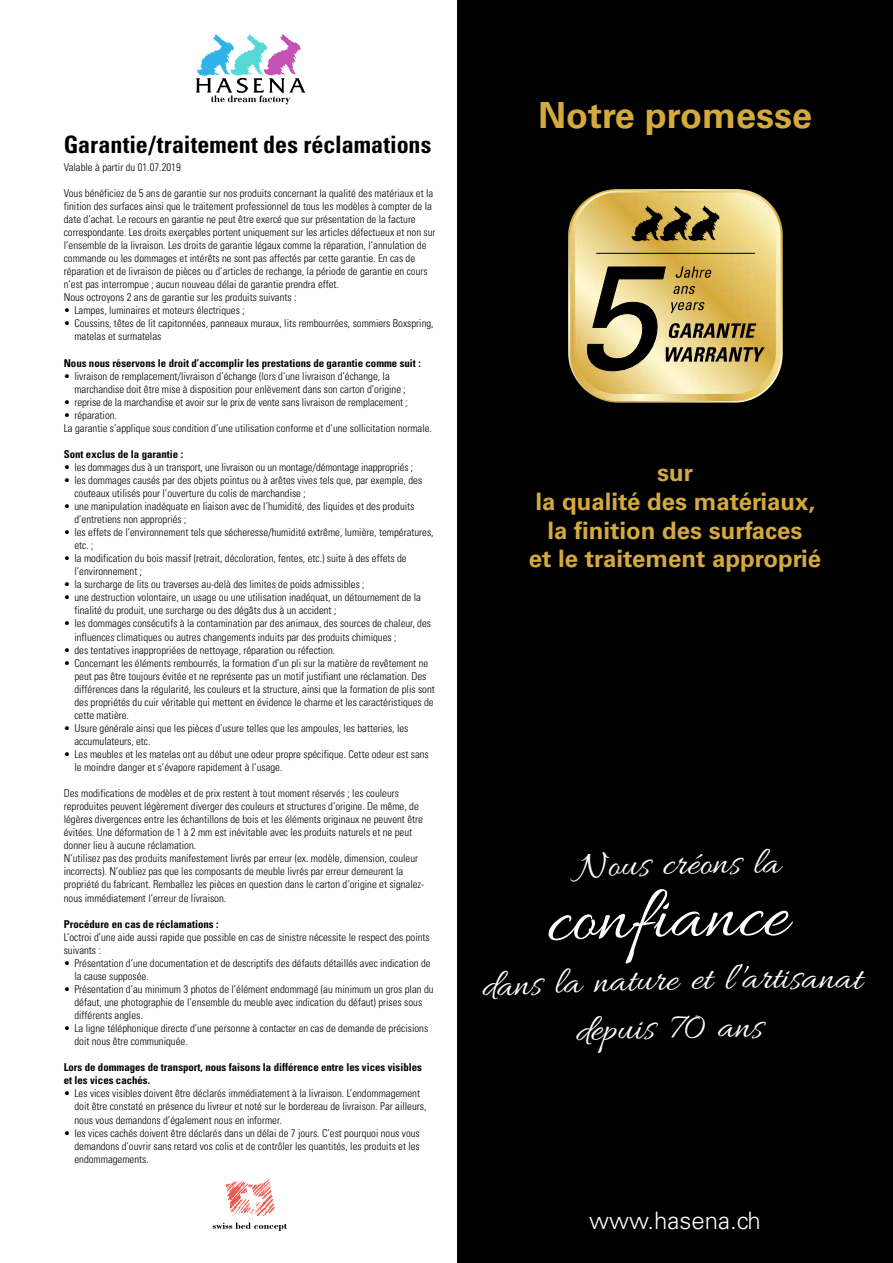
<style>
.page{position:relative;width:893px;height:1263px;background:#fff}
.page>*{position:absolute;margin:0;border:0;box-sizing:border-box;transform-origin:0 0}
.t1{font:78px "Allura";color:#fff}
.t2{font:39px "Allura";color:#fff}
.t3{font:700 36px "Univers LT Std";color:#d4aa3f}
.t4{font:700 24px/28.8px "Univers LT Std";color:#d4aa3f;text-align:center}
.t5{font:700 condensed 24px "Univers LT Std";color:#000}
.t6{font:300 24px "Univers LT Std";color:#fff}
.t7{font:300 condensed 10.8px/13px "Univers LT Std";color:#000}
.t8{font:700 condensed 10.8px/13.2px "Univers LT Std";color:#000}
</style>
<div class="page">
<div style="left:457px;top:0;width:436px;height:1263px;background:#000"></div>
<svg style="left:744px;top:966px;width:5px;height:7px"></svg>
<img style="left:568px;top:189px;width:215px;height:214px">
<img style="left:570px;top:191px;width:211px;height:210px">
<img style="left:575px;top:193px;width:201px;height:201px">
<svg style="left:585px;top:266px;width:180px;height:105px"></svg>
<hr style="left:596px;top:253px;width:159px;height:1px;background:#010202">
<svg style="left:631px;top:206px;width:89px;height:36px"></svg>
<svg style="left:196px;top:34px;width:110px;height:70px"></svg>
<svg style="left:213px;top:1179px;width:74px;height:52px"></svg>
<h3 class="t5" style="left:64px;top:130px;width:369px">Garantie/traitement des réclamations</h3>
<p class="t7" style="left:64px;top:160px;width:119px">Valable à partir du 01.07.2019</p>
<p class="t7" style="left:64px;top:187px;width:373px">Vous bénéficiez de 5 ans de garantie sur nos produits concernant la qualité des matériaux et la finition des surfaces ainsi que le traitement professionnel de tous les modèles à compter de la date d’achat. Le recours en garantie ne peut être exercé que sur présentation de la facture correspondante. Les droits exerçables portent uniquement sur les articles défectueux et non sur l’ensemble de la livraison. Les droits de garantie légaux comme la réparation, l’annulation de commande ou les dommages et intérêts ne sont pas affectés par cette garantie. En cas de réparation et de livraison de pièces ou d’articles de rechange, la période de garantie en cours n’est pas interrompue ; aucun nouveau délai de garantie prendra effet.<br>Nous octroyons 2 ans de garantie sur les produits suivants :</p>
<p class="t7" style="left:64px;top:304px;width:182px">• Lampes, luminaires et moteurs électriques ;</p>
<p class="t7" style="left:74px;top:317px;width:361px;text-indent:-11px">• Coussins, têtes de lit capitonnées, panneaux muraux, lits rembourrées, sommiers Boxspring, matelas et surmatelas</p>
<p class="t8" style="left:64px;top:356px;width:358px">Nous nous réservons le droit d’accomplir les prestations de garantie comme suit :</p>
<p class="t7" style="left:74px;top:369px;width:333px;text-indent:-11px">• livraison de remplacement/livraison d’échange (lors d’une livraison d’échange, la marchandise doit être mise à disposition pour enlèvement dans son carton d’origine ;</p>
<p class="t7" style="left:64px;top:395px;width:346px">• reprise de la marchandise et avoir sur le prix de vente sans livraison de remplacement ;</p>
<p class="t7" style="left:64px;top:408px;width:370px">• réparation.<br>La garantie s’applique sous condition d’une utilisation conforme et d’une sollicitation normale.</p>
<p class="t8" style="left:64px;top:447px;width:121px">Sont exclus de la garantie :</p>
<p class="t7" style="left:64px;top:461px;width:351px">• les dommages dus à un transport, une livraison ou un montage/démontage inappropriés ;</p>
<p class="t7" style="left:74px;top:474px;width:349px;text-indent:-11px">• les dommages causés par des objets pointus ou à arêtes vives tels que, par exemple, des couteaux utilisés pour l’ouverture du colis de marchandise ;</p>
<p class="t7" style="left:74px;top:500px;width:341px;text-indent:-11px">• une manipulation inadéquate en liaison avec de l’humidité, des liquides et des produits d’entretiens non appropriés ;</p>
<p class="t7" style="left:74px;top:526px;width:361px;text-indent:-11px">• les effets de l’environnement tels que sécheresse/humidité extrême, lumière, températures, etc. ;</p>
<p class="t7" style="left:74px;top:552px;width:334px;text-indent:-11px">• la modification du bois massif (retrait, décoloration, fentes, etc.) suite à des effets de l’environnement ;</p>
<p class="t7" style="left:64px;top:578px;width:302px">• la surcharge de lits ou traverses au-delà des limites de poids admissibles ;</p>
<p class="t7" style="left:74px;top:591px;width:348px;text-indent:-11px">• une destruction volontaire, un usage ou une utilisation inadéquat, un détournement de la finalité du produit, une surcharge ou des dégâts dus à un accident ;</p>
<p class="t7" style="left:74px;top:617px;width:358px;text-indent:-11px">• les dommages consécutifs à la contamination par des animaux, des sources de chaleur, des influences climatiques ou autres changements induits par des produits chimiques ;</p>
<p class="t7" style="left:64px;top:643px;width:273px">• des tentatives inappropriées de nettoyage, réparation ou réfection.</p>
<p class="t7" style="left:74px;top:656px;width:362px;text-indent:-11px">• Concernant les éléments rembourrés, la formation d’un pli sur la matière de revêtement ne peut pas être toujours évitée et ne représente pas un motif justifiant une réclamation. Des différences dans la régularité, les couleurs et la structure, ainsi que la formation de plis sont des propriétés du cuir véritable qui mettent en évidence le charme et les caractéristiques de cette matière.</p>
<p class="t7" style="left:74px;top:721px;width:335px;text-indent:-11px">• Usure générale ainsi que les pièces d’usure telles que les ampoules, les batteries, les accumulateurs, etc.</p>
<p class="t7" style="left:74px;top:748px;width:356px;text-indent:-11px">• Les meubles et les matelas ont au début une odeur propre spécifique. Cette odeur est sans le moindre danger et s’évapore rapidement à l’usage.</p>
<p class="t7" style="left:64px;top:787px;width:362px">Des modifications de modèles et de prix restent à tout moment réservés ; les couleurs reproduites peuvent légèrement diverger des couleurs et structures d’origine. De même, de légères divergences entre les échantillons de bois et les éléments originaux ne peuvent être évitées. Une déformation de 1 à 2 mm est inévitable avec les produits naturels et ne peut donner lieu à aucune réclamation.<br>N’utilisez pas des produits manifestement livrés par erreur (ex. modèle, dimension, couleur incorrects). N’oubliez pas que les composants de meuble livrés par erreur demeurent la propriété du fabricant. Remballez les pièces en question dans le carton d’origine et signalez&shy;nous immédiatement l’erreur de livraison.</p>
<p class="t8" style="left:64px;top:917px;width:156px">Procédure en cas de réclamations :</p>
<p class="t7" style="left:64px;top:930px;width:368px">L’octroi d’une aide aussi rapide que possible en cas de sinistre nécessite le respect des points suivants :</p>
<p class="t7" style="left:74px;top:956px;width:358px;text-indent:-11px">• Présentation d’une documentation et de descriptifs des défauts détaillés avec indication de la cause supposée.</p>
<p class="t7" style="left:74px;top:982px;width:361px;text-indent:-11px">• Présentation d’au minimum 3 photos de l’élément endommagé (au minimum un gros plan du défaut, une photographie de l’ensemble du meuble avec indication du défaut) prises sous différents angles.</p>
<p class="t7" style="left:74px;top:1022px;width:355px;text-indent:-11px">• La ligne téléphonique directe d’une personne à contacter en cas de demande de précisions doit nous être communiquée.</p>
<p class="t8" style="left:64px;top:1061px;width:360px">Lors de dommages de transport, nous faisons la différence entre les vices visibles et les vices cachés.</p>
<p class="t7" style="left:74px;top:1087px;width:353px;text-indent:-11px">• Les vices visibles doivent être déclarés immédiatement à la livraison. L’endommagement doit être constaté en présence du livreur et noté sur le bordereau de livraison. Par ailleurs, nous vous demandons d’également nous en informer.</p>
<p class="t7" style="left:74px;top:1126px;width:347px;text-align:justify;text-indent:-11px">• les vices cachés doivent être déclarés dans un délai de 7 jours. C’est pourquoi nous vous demandons d’ouvrir sans retard vos colis et de contrôler les quantités, les produits et les endommagements.</p>
<h3 class="t3" style="left:538px;top:94px;width:276px">Notre promesse</h3>
<h3 class="t4" style="left:529px;top:458px;width:294px">sur<br>la qualité des matériaux, la finition des surfaces<br>et le traitement approprié</h3>
<h2 class="t2" style="left:638px;top:842px;width:104px;rotate:-1deg">s créons</h2>
<h2 class="t2" style="left:753px;top:841px;width:28px">la</h2>
<h1 class="t1" style="left:630px;top:873px;width:109px;rotate:-1deg">fian</h1>
<h1 class="t1" style="left:738px;top:871px;width:51px">ce</h1>
<h2 class="t2" style="left:636px;top:958px;width:108px;rotate:-1deg">ure et l’</h2>
<h2 class="t2" style="left:742px;top:956px;width:95px">artisan</h2>
<h2 class="t2" style="left:575px;top:1008px;width:69px;rotate:-2deg">depui</h2>
<h2 class="t2" style="left:530px;top:962px;width:107px;rotate:-2deg">s la nat</h2>
<h2 class="t2" style="left:643px;top:1006px;width:109px;rotate:-1deg">s 70 an</h2>
<h2 class="t2" style="left:752px;top:1004px;width:13px">s</h2>
<h3 class="t6" style="left:589px;top:1206px;width:173px">www.hasena.ch</h3>
</div>
